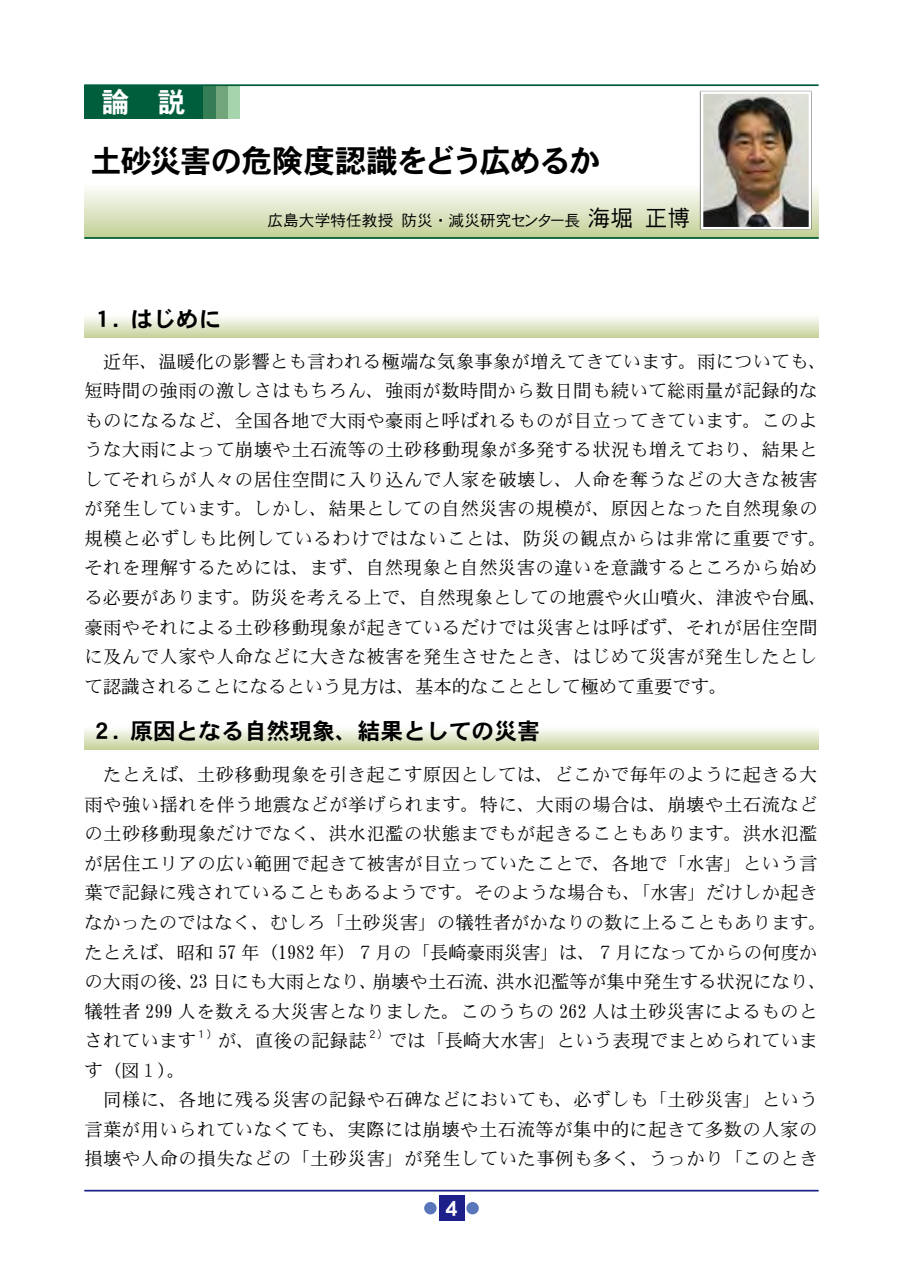
<style>
.page{position:relative;width:903px;height:1275px;background:#fff}
.page>*{position:absolute;margin:0;border:0;box-sizing:border-box;transform-origin:0 0}
.t1{font:31.5px "DFHS Gothic W7 WIN RKSJ H";letter-spacing:-.045em;color:#000}
.t2{font:28px "DFHS Gothic W7 WING RKSJ H";color:#fff}
.t3{font:22.75px "DFHS Gothic W7 WIN RKSJ H";color:#000}
.t4{font:21px "DFHS Gothic W7 WING RKSJ H";color:#fff}
.t5{font:18.38px/29.6px "DFHS Mincho W3 WIN RKSJ H";letter-spacing:.025em;color:#000}
.t6{font:15.75px "DFHS Gothic W3 WING RKSJ H";color:#000}
.t7{font:10.67px "DFHS Gothic W3 WIN RKSJ H";color:#000}
.s1{font-family:"DFHS Gothic W3 WIN RKSJ H";font-size:22.75px}
</style>
<div class="page">
<div style="left:84px;top:183px;width:734px;height:55px;background:linear-gradient(to bottom,#fff,#c1cf95)"></div>
<hr style="left:84px;top:1190px;width:735px;height:1px;background:#1d2088">
<div style="left:439px;top:1196px;width:25px;height:25px;background:#1d2088"></div>
<div style="left:466px;top:1202px;width:13px;height:12px;background:#5976ba;border-radius:50%"></div>
<div style="left:424px;top:1202px;width:13px;height:12px;background:#5976ba;border-radius:50%"></div>
<div style="left:215px;top:85px;width:25px;height:34px;background:#a5d4ad"></div>
<div style="left:203px;top:85px;width:25px;height:34px;background:#72a57a"></div>
<div style="left:191px;top:85px;width:24px;height:34px;background:#357d54"></div>
<hr style="left:84px;top:84px;width:734px;height:2px;background:#005e3c">
<hr style="left:84px;top:237px;width:734px;height:2px;background:#005e3c">
<div style="left:84px;top:85px;width:119px;height:34px;background:#005e3c"></div>
<div style="left:700px;top:90px;width:112px;height:140px;background:#000;opacity:.75"></div>
<img style="left:704px;top:94px;width:104px;height:132px">
<div style="left:701px;top:91px;width:110px;height:138px;border:2px solid #fff"></div>
<div style="left:84px;top:314px;width:735px;height:24px;background:linear-gradient(to bottom,#fff,#c7d39d)"></div>
<div style="left:84px;top:726px;width:735px;height:24px;background:linear-gradient(to bottom,#fff,#c6d39d)"></div>
<h2 class="t2" style="left:101px;top:88px;width:86px">論　　説</h2>
<h1 class="t1" style="left:91px;top:145px;width:511px">土砂災害の危険度認識をどう広めるか</h1>
<p class="t6" style="left:267px;top:213px;width:424px">広島大学特任教授　防災・減災研究センター長<span class="s1">海堀 正博</span></p>
<p class="t3" style="left:91px;top:308px;width:132px">１. はじめに</p>
<p class="t5" style="left:84px;top:347px;width:744px">　近年、温暖化の影響とも言われる極端な気象事象が増えてきています。雨についても、短時間の強雨の激しさはもちろん、強雨が数時間から数日間も続いて総雨量が記録的なものになるなど、全国各地で大雨や豪雨と呼ばれるものが目立ってきています。このような大雨によって崩壊や土石流等の土砂移動現象が多発する状況も増えており、結果としてそれらが人々の居住空間に入り込んで人家を破壊し、人命を奪うなどの大きな被害が発生しています。しかし、結果としての自然災害の規模が、原因となった自然現象の規模と必ずしも比例しているわけではないことは、防災の観点からは非常に重要です。それを理解するためには、まず、自然現象と自然災害の違いを意識するところから始める必要があります。防災を考える上で、自然現象としての地震や火山噴火、津波や台風、豪雨やそれによる土砂移動現象が起きているだけでは災害とは呼ばず、それが居住空間に及んで人家や人命などに大きな被害を発生させたとき、はじめて災害が発生したとして認識されることになるという見方は、基本的なこととして極めて重要です。</p>
<p class="t3" style="left:91px;top:720px;width:451px">２. 原因となる自然現象、結果としての災害</p>
<p class="t5" style="left:84px;top:760px;width:744px">　たとえば、土砂移動現象を引き起こす原因としては、どこかで毎年のように起きる大雨や強い揺れを伴う地震などが挙げられます。特に、大雨の場合は、崩壊や土石流などの土砂移動現象だけでなく、洪水氾濫の状態までもが起きることもあります。洪水氾濫が居住エリアの広い範囲で起きて被害が目立っていたことで、各地で「水害」という言葉で記録に残されていることもあるようです。そのような場合も、「水害」だけしか起きなかったのではなく、むしろ「土砂災害」の犠牲者がかなりの数に上ることもあります。たとえば、昭和 57 年（1982 年）７月の「長崎豪雨災害」は、７月になってからの何度かの大雨の後、23 日にも大雨となり、崩壊や土石流、洪水氾濫等が集中発生する状況になり、犠牲者 299 人を数える大災害となりました。このうちの 262 人は土砂災害によるものとされています</p>
<p class="t7" style="left:196px;top:1029px;width:23px">１）</p>
<p class="t5" style="left:218px;top:1026px;width:150px">が、直後の記録誌</p>
<p class="t7" style="left:367px;top:1029px;width:23px">２）</p>
<p class="t5" style="left:389px;top:1026px;width:430px">では「長崎大水害」という表現でまとめられていま</p>
<p class="t5" style="left:84px;top:1056px;width:735px">す（図１）。<br>　同様に、各地に残る災害の記録や石碑などにおいても、必ずしも「土砂災害」という言葉が用いられていなくても、実際には崩壊や土石流等が集中的に起きて多数の人家の損壊や人命の損失などの「土砂災害」が発生していた事例も多く、うっかり「このとき</p>
<p class="t4" style="left:435px;top:1201px;width:23px">14</p>
</div>
